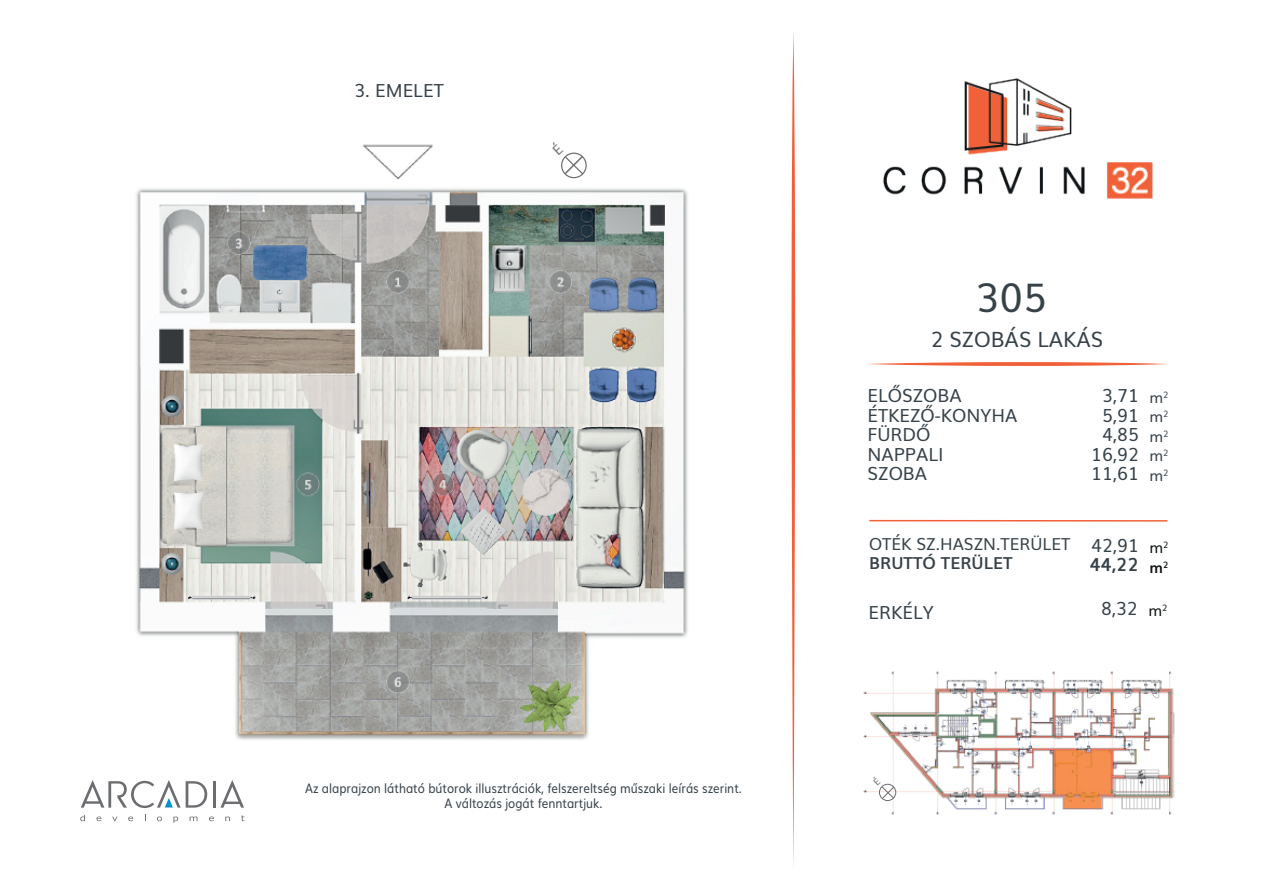
<style>
.page{position:relative;width:1263px;height:893px;background:#fff}
.page>*{position:absolute;margin:0;border:0;box-sizing:border-box;transform-origin:0 0}
.t1{font:39.3px "Muli";color:#364148}
.t2{font:21px "Muli";color:#364148}
.t3{font:18px/19.5px "Muli";color:#364148}
.t4{font:700 18px "Muli";color:#364148}
.t5{font:16.5px "Muli";color:#364148}
.t6{font:700 16.5px "Muli";color:#364148}
.t7{font:15px/19.5px "Muli";color:#364148;text-align:justify}
.t8{font:15px/19.5px "Muli";color:#0f1314}
.t9{font:13.05px/15px "Muli";color:#364148;text-align:center;scale:.89 1}
.s1{font-weight:700}
.s2{font-size:15px;color:#0f1314}
</style>
<div class="page">
<img style="left:863px;top:671px;width:312px;height:144px">
<img style="left:136px;top:144px;width:552px;height:596px">
<svg style="left:791px;top:32px;width:4px;height:834px"></svg>
<svg style="left:867px;top:362px;width:302px;height:4px"></svg>
<hr style="left:869px;top:520px;width:298px;height:2px;background:#f16137">
<img style="left:883px;top:78px;width:270px;height:121px">
<hr style="left:213px;top:781px;width:2px;height:27px;background:#6c6d70">
<svg style="left:241px;top:815px;width:4px;height:6px"></svg>
<svg style="left:225px;top:816px;width:5px;height:5px"></svg>
<svg style="left:209px;top:816px;width:5px;height:5px"></svg>
<svg style="left:190px;top:816px;width:7px;height:5px"></svg>
<svg style="left:173px;top:816px;width:5px;height:7px"></svg>
<svg style="left:157px;top:816px;width:5px;height:5px"></svg>
<svg style="left:128px;top:816px;width:5px;height:5px"></svg>
<svg style="left:112px;top:817px;width:5px;height:4px"></svg>
<svg style="left:96px;top:816px;width:5px;height:5px"></svg>
<svg style="left:80px;top:815px;width:5px;height:6px"></svg>
<svg style="left:81px;top:780px;width:126px;height:28px"></svg>
<svg style="left:220px;top:780px;width:24px;height:28px"></svg>
<div style="left:561px;top:153px;width:26px;height:25px;border:1px solid #6c6d70;border-radius:50%"></div>
<div style="left:879px;top:784px;width:17px;height:17px;border:1px solid #6c6d70;border-radius:50%"></div>
<svg style="left:550px;top:144px;width:35px;height:32px"></svg>
<svg style="left:872px;top:777px;width:23px;height:23px"></svg>
<h3 class="t3" style="left:354px;top:79px;width:91px">3. EMELET</h3>
<p class="t9" style="left:305px;top:779px;width:492px">Az alaprajzon látható bútorok illusztrációk, felszereltség műszaki leírás szerint.<br>A változás jogát fenntartjuk.</p>
<h1 class="t1" style="left:976px;top:266px;width:72px">305</h1>
<h2 class="t2" style="left:931px;top:322px;width:174px">2 SZOBÁS LAKÁS</h2>
<h3 class="t3" style="left:867px;top:384px;width:151px">ELŐSZOBA<br>ÉTKEZŐ-KONYHA<br>FÜRDŐ<br>NAPPALI<br>SZOBA</h3>
<h3 class="t3" style="left:1091px;top:384px;width:49px;text-align:right">3,71<br>5,91<br>4,85<br>16,92<br>11,61</h3>
<p class="t7" style="left:1149px;top:386px;width:21px">m<sup>2 </sup>m<sup>2 </sup>m<sup>2 </sup>m<sup>2 </sup>m<sup>2</sup></p>
<p class="t5" style="left:869px;top:530px;width:203px">OTÉK SZ.HASZN.TERÜLET</p>
<p class="t6" style="left:869px;top:550px;width:145px">BRUTTÓ TERÜLET</p>
<h3 class="t3" style="left:1091px;top:534px;width:49px">42,91</h3>
<h3 class="t4" style="left:1089px;top:550px;width:51px">44,22</h3>
<p class="t8" style="left:1149px;top:537px;width:21px">m<sup>2 </sup><span class="s1">m</span><sup>2</sup></p>
<h3 class="t3" style="left:868px;top:601px;width:67px">ERKÉLY</h3>
<h3 class="t3" style="left:1101px;top:598px;width:68px">8,32 <span class="s2">m</span><sup>2</sup></h3>
</div>
